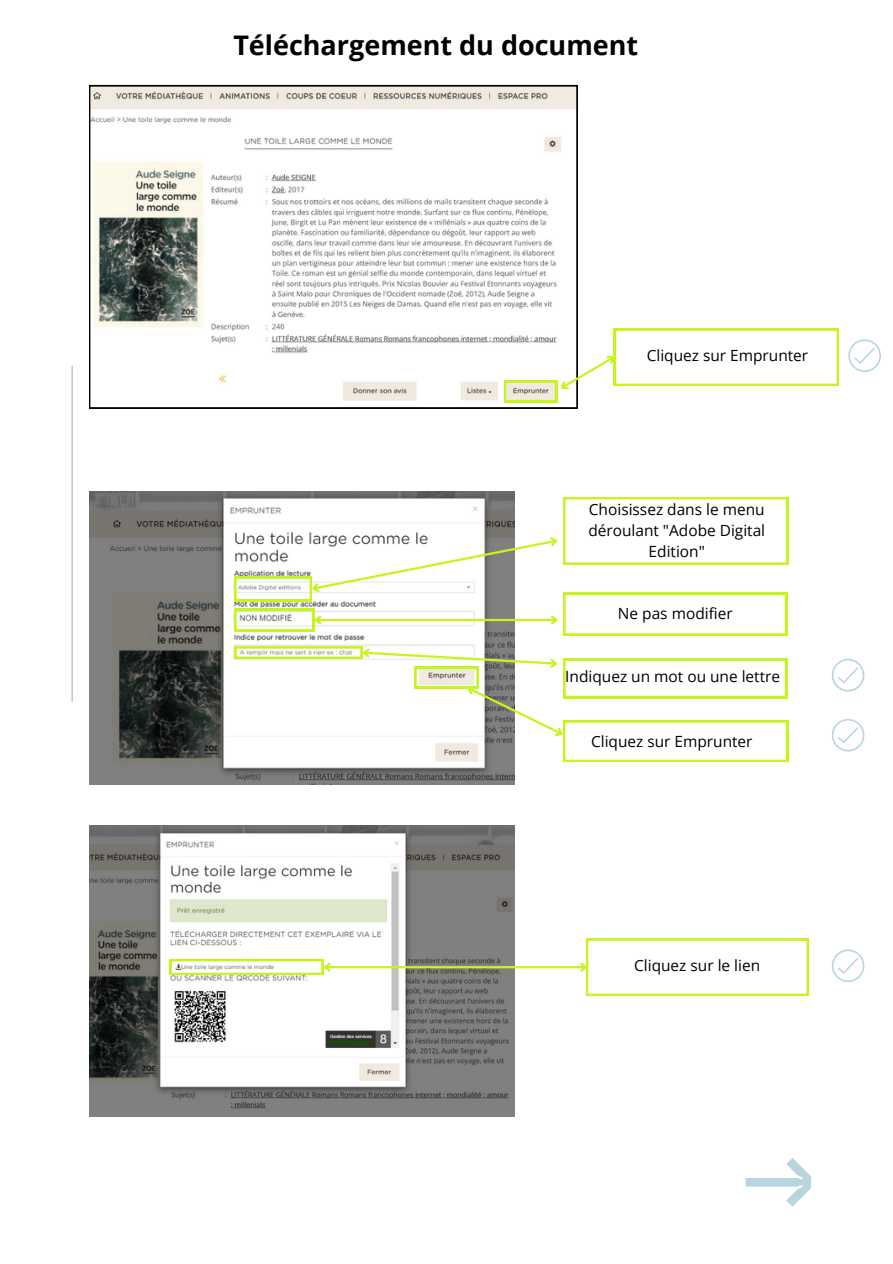
<style>
.page{position:relative;width:893px;height:1264px;background:#fff}
.page>*{position:absolute;margin:0;border:0;box-sizing:border-box;transform-origin:0 0}
.t1{font:121.2px "Space Mono";color:#b7d5dd}
.t2{font:700 27px "Open Sans";color:#000}
.t3{font:15.45px/21.3px "Open Sans";color:#000;text-align:center}
</style>
<div class="page">
<hr style="left:72px;top:365px;width:1px;height:336px;background:#9db7be">
<img style="left:89px;top:491px;width:425px;height:293px">
<img style="left:89px;top:825px;width:425px;height:291px">
<svg style="left:89px;top:85px;width:488px;height:323px"></svg>
<svg style="left:504px;top:328px;width:334px;height:74px"></svg>
<svg style="left:234px;top:497px;width:554px;height:138px"></svg>
<svg style="left:234px;top:646px;width:554px;height:116px"></svg>
<hr style="left:325px;top:966px;width:261px;height:2px;background:#c6f41f">
<svg style="left:169px;top:959px;width:163px;height:15px"></svg>
<svg style="left:578px;top:938px;width:230px;height:57px"></svg>
<svg style="left:831px;top:949px;width:33px;height:33px"></svg>
<svg style="left:831px;top:719px;width:33px;height:32px"></svg>
<svg style="left:831px;top:659px;width:33px;height:32px"></svg>
<svg style="left:848px;top:339px;width:32px;height:33px"></svg>
<p class="t2" style="left:233px;top:26px;width:406px">Téléchargement du document</p>
<p class="t3" style="left:646px;top:344px;width:163px">Cliquez sur Emprunter</p>
<p class="t3" style="left:588px;top:498px;width:178px">Choisissez dans le menu déroulant "Adobe Digital<br>Edition"</p>
<p class="t3" style="left:618px;top:602px;width:116px">Ne pas modifier</p>
<p class="t3" style="left:565px;top:665px;width:216px">Indiquez un mot ou une lettre</p>
<p class="t3" style="left:591px;top:730px;width:163px">Cliquez sur Emprunter</p>
<p class="t3" style="left:634px;top:954px;width:127px">Cliquez sur le lien</p>
<p class="t1" style="left:741px;top:1088px;width:76px">→</p>
</div>
